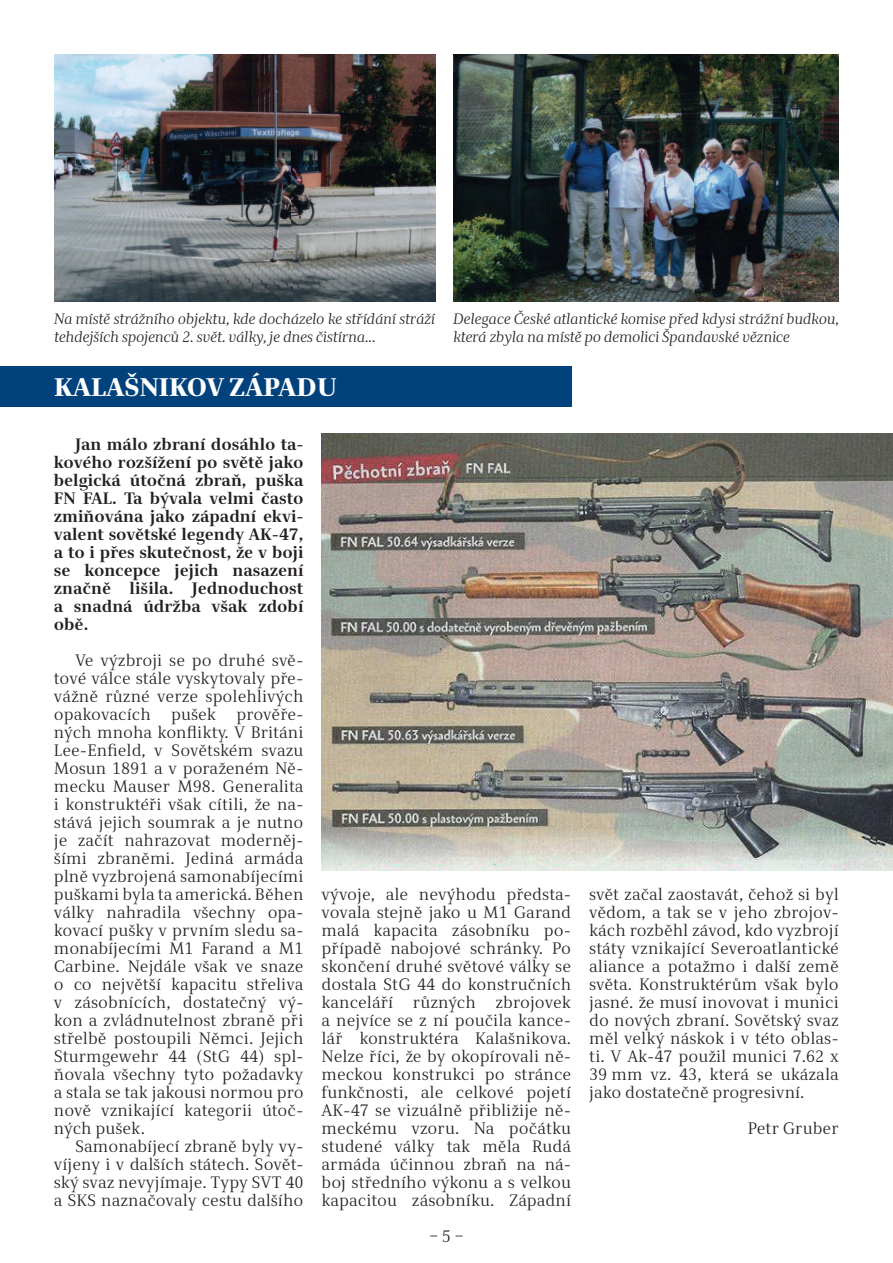
<style>
.page{position:relative;width:893px;height:1263px;background:#fff}
.page>*{position:absolute;margin:0;border:0;box-sizing:border-box;transform-origin:0 0}
.t1{font:800 25.5px "Alfon";color:#fff}
.t2{font:16.5px/18px "Alfon";color:#231f20;text-align:justify}
.t3{font:700 16.5px/18px "Alfon";color:#231f20;text-align:justify}
.t4{font:italic 15px/18px "Alfon";letter-spacing:-.02em;color:#231f20}
</style>
<div class="page">
<img style="left:54px;top:54px;width:381px;height:247px">
<img style="left:453px;top:54px;width:386px;height:247px">
<div style="left:0;top:366px;width:571px;height:40px;background:#01427c"></div>
<img style="left:321px;top:434px;width:572px;height:437px">
<p class="t4" style="left:54px;top:310px;width:383px">Na místě strážního objektu, kde docházelo ke střídání stráží tehdejších spojenců 2. svět. války, je dnes čistírna...</p>
<p class="t4" style="left:453px;top:310px;width:387px">Delegace České atlantické komise před kdysi strážní budkou, která zbyla na místě po demolici Špandavské věznice</p>
<h1 class="t1" style="left:54px;top:372px;width:285px">KALAŠNIKOV ZÁPADU</h1>
<p class="t3" style="left:54px;top:436px;width:251px;text-indent:21px">Jan málo zbraní dosáhlo ta&shy;kového rozšížení po světě jako belgická útočná zbraň, puška FN FAL. Ta bývala velmi často zmiňována jako západní ekvi&shy;valent sovětské legendy AK-47, a to i přes skutečnost, že v boji se koncepce jejich nasazení značně lišila. Jednoduchost a snadná údržba však zdobí obě.</p>
<p class="t2" style="left:54px;top:652px;width:251px;text-indent:21px">Ve výzbroji se po druhé svě‑ tové válce stále vyskytovaly pře‑ vážně různé verze spolehlivých opakovacích pušek prověře‑ ných mnoha konflikty. V Británi Lee ‑Enfield, v Sovětském svazu Mosun 1891 a v poraženém Ně‑ mecku Mauser M98. Generalita i konstruktéři však cítili, že na‑ stává jejich soumrak a je nutno je začít nahrazovat moderněj‑ šími zbraněmi. Jediná armáda plně vyzbrojená samonabíjecími puškami byla ta americká. Běhen války nahradila všechny opa‑ kovací pušky v prvním sledu sa‑ monabíjecími M1 Farand a M1<br>Carbine. Nejdále však ve snaze o co největší kapacitu střeliva v zásobnících, dostatečný vý‑ kon a zvládnutelnost zbraně při střelbě postoupili Němci. Jejich Sturmgewehr 44 (StG 44) spl‑ ňovala všechny tyto požadavky a stala se tak jakousi normou pro nově vznikající kategorii útoč‑ ných pušek.</p>
<p class="t2" style="left:54px;top:1138px;width:251px;text-indent:21px">Samonabíjecí zbraně byly vy‑ víjeny i v dalších státech. Sovět‑ ský svaz nevyjímaje. Typy SVT 40 a SKS naznačovaly cestu dalšího</p>
<p class="t2" style="left:321px;top:886px;width:251px">vývoje, ale nevýhodu předsta‑ vovala stejně jako u M1 Garand malá kapacita zásobníku po‑ případě nabojové schránky. Po skončení druhé světové války se dostala StG 44 do konstručních kanceláří různých zbrojovek a nejvíce se z ní poučila kance‑ lář konstruktéra Kalašnikova.<br>Nelze říci, že by okopírovali ně‑ meckou konstrukci po stránce funkčnosti, ale celkové pojetí AK‑47 se vizuálně přibližije ně‑ meckému vzoru. Na počátku studené války tak měla Rudá armáda účinnou zbraň na ná‑ boj středního výkonu a s velkou kapacitou zásobníku. Západní</p>
<p class="t2" style="left:589px;top:886px;width:251px">svět začal zaostavát, čehož si byl vědom, a tak se v jeho zbrojov‑ kách rozběhl závod, kdo vyzbrojí státy vznikající Severoatlantické aliance a potažmo i další země světa. Konstruktérům však bylo jasné. že musí inovovat i munici do nových zbraní. Sovětský svaz měl velký náskok i v této oblas‑ ti. V Ak‑47 použil munici 7.62 x 39 mm vz. 43, která se ukázala jako dostatečně progresivní.</p>
<p class="t2" style="left:748px;top:1120px;width:93px">Petr Gruber</p>
<p class="t2" style="left:430px;top:1228px;width:35px">– 5 –</p>
</div>
